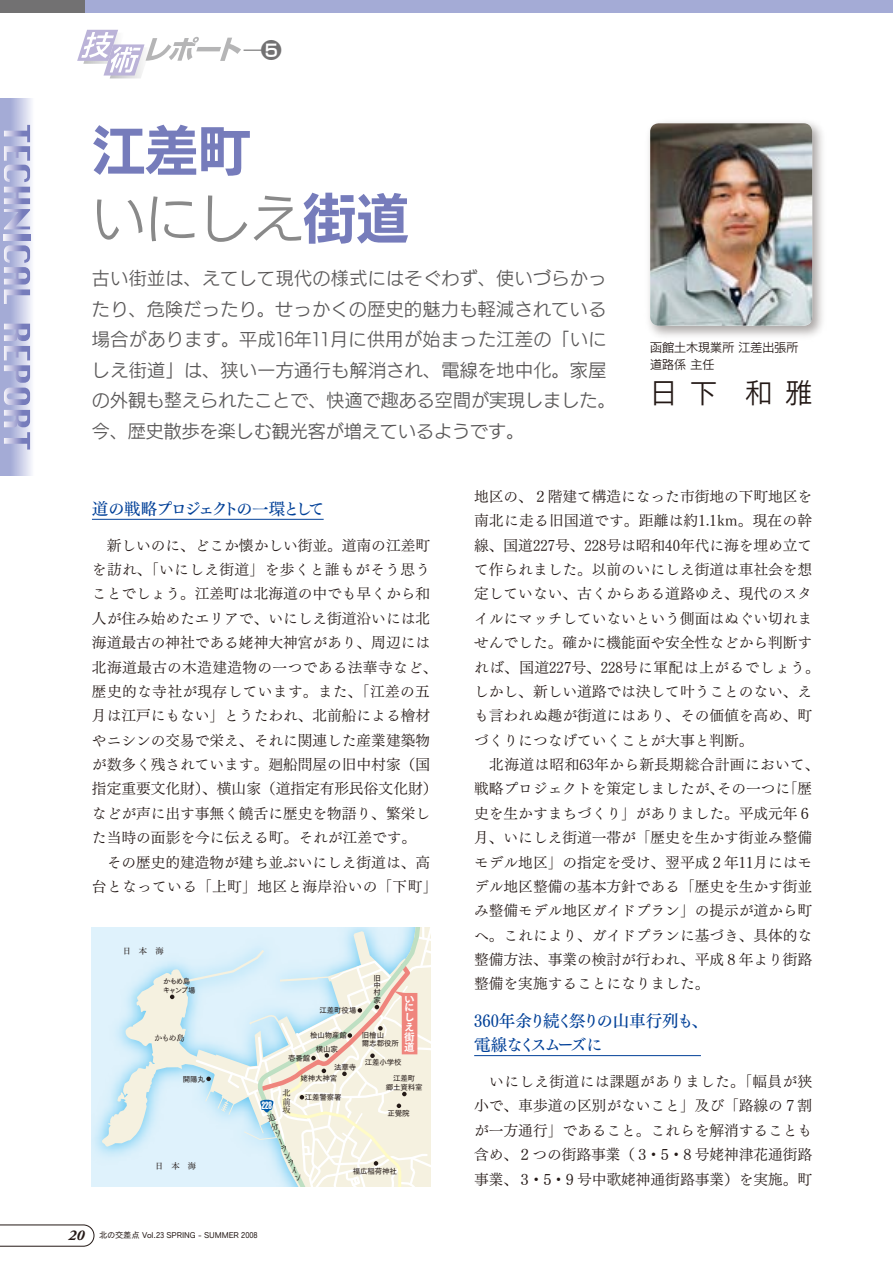
<style>
.page{position:relative;width:893px;height:1263px;background:#fff}
.page>*{position:absolute;margin:0;border:0;box-sizing:border-box;transform-origin:0 0}
.t1{font:54px "New Rodin Pro M";color:#898989}
.t2{font:54px "New Rodin Pro B";color:#767cbb}
.t3{font:27px "New Rodin Pro M";color:#231815}
.t4{font:21px "New Rodin Pro DB";color:#727172}
.t5{font:18px/30.5px "New Rodin Pro M";letter-spacing:.025em;color:#595757}
.t6{font:16.5px/24.6px "Tsuku Min Pro D";letter-spacing:-.15em;color:#004098}
.t7{font:16.5px "Tsuku Min Pro D";letter-spacing:-.12em;color:#004098}
.t8{font:14.7px/24.3px "Tsuku Min Pro R";color:#231815;text-align:center}
.t9{font:12px/16.5px "New Rodin Pro M";color:#231815}
.t10{font:10.5px/9.6px "Tsuku Go Pro E";color:#fff;text-align:justify}
.t11{font:10.5px "Helvetica Compressed";color:#fff;scale:.71 1}
.t12{font:8.25px "Cezanne Pro M";letter-spacing:-.01em;color:#231815}
.t13{font:8.25px/7.8px "Tsuku Min Pro M";color:#231916;text-align:justify}
.t14{font:7.5px/7.4px "Tsuku Go Pro D";letter-spacing:-.02em;color:#231916}
.t15{font:7.5px/8.2px "Tsuku Go Pro D";letter-spacing:-.17em;color:#231916}
.s1{font-family:"New Rodin Pro B";color:#767cbb}
.s2{font-family:"Adobe Garamond Pro";font-weight:700;font-style:italic;font-size:15px}
</style>
<div class="page">
<div style="left:0;top:0;width:85px;height:13px;background:#727172"></div>
<div style="left:85px;top:0;width:808px;height:13px;background:#a4abd6"></div>
<div style="left:0;top:99px;width:34px;height:376px;background:linear-gradient(to right,#9099cd,#eeeff8)"></div>
<svg style="left:4px;top:125px;width:26px;height:104px"></svg>
<svg style="left:4px;top:235px;width:26px;height:5px"></svg>
<svg style="left:4px;top:245px;width:26px;height:59px"></svg>
<svg style="left:4px;top:324px;width:26px;height:125px"></svg>
<svg style="left:77px;top:30px;width:185px;height:48px"></svg>
<hr style="left:92px;top:519px;width:232px;height:1px;background:#004098">
<hr style="left:474px;top:1055px;width:227px;height:1px;background:#004098">
<svg style="left:102px;top:928px;width:93px;height:258px;fill:#dff1fb"></svg>
<svg style="left:170px;top:995px;width:4px;height:4px"></svg>
<svg style="left:195px;top:928px;width:235px;height:258px"></svg>
<div style="left:644px;top:117px;width:183px;height:224px;background:#231815;opacity:.4"></div>
<img style="left:650px;top:123px;width:162px;height:203px">
<svg style="left:0;top:1224px;width:94px;height:23px"></svg>
<h3 class="t4" style="left:261px;top:32px;width:22px">❺</h3>
<h1 class="t2" style="left:92px;top:104px;width:161px">江差町</h1>
<h1 class="t1" style="left:92px;top:173px;width:319px">いにしえ<span class="s1">街道</span></h1>
<p class="t5" style="left:92px;top:262px;width:525px">古い街並は、えてして現代の様式にはそぐわず、使いづらかったり、危険だったり。せっかくの歴史的魅力も軽減されている場合があります。平成16年11月に供用が始まった江差の「いにしえ街道」は、狭い一方通行も解消され、電線を地中化。家屋の外観も整えられたことで、快適で趣ある空間が実現しました。今、歴史散歩を楽しむ観光客が増えているようです。</p>
<p class="t9" style="left:650px;top:338px;width:150px">函館土木現業所 江差出張所道路係 主任</p>
<h2 class="t3" style="left:650px;top:370px;width:163px">日下 和雅</h2>
<p class="t7" style="left:92px;top:494px;width:234px">道の戦略プロジェクトの一環として</p>
<p class="t8" style="left:92px;top:531px;width:347px">　新しいのに、どこか懐かしい街並。道南の江差町を訪れ、「いにしえ街道」を歩くと誰もがそう思うことでしょう。江差町は北海道の中でも早くから和人が住み始めたエリアで、いにしえ街道沿いには北海道最古の神社である姥神大神宮があり、周辺には北海道最古の木造建造物の一つである法華寺など、歴史的な寺社が現存しています。また、「江差の五月は江戸にもない」とうたわれ、北前船による檜材やニシンの交易で栄え、それに関連した産業建築物が数多く残されています。廻船問屋の旧中村家（国指定重要文化財）、横山家（道指定有形民俗文化財）などが声に出す事無く饒舌に歴史を物語り、繁栄した当時の面影を今に伝える町。それが江差です。　その歴史的建造物が建ち並ぶいにしえ街道は、高<br>台となっている「上町」地区と海岸沿いの「下町」</p>
<p class="t13" style="left:123px;top:946px;width:42px">日　本　海</p>
<p class="t15" style="left:163px;top:977px;width:35px">かもめ島キャンプ場</p>
<p class="t13" style="left:154px;top:1033px;width:32px">かもめ島</p>
<p class="t14" style="left:183px;top:1075px;width:24px">開陽丸</p>
<p class="t13" style="left:155px;top:1161px;width:42px">日　本　海</p>
<p class="t14" style="left:373px;top:973px;width:9px;text-align:justify">旧中村家</p>
<p class="t10" style="left:404px;top:992px;width:12px">いにしえ街道</p>
<p class="t14" style="left:320px;top:1006px;width:38px">江差町役場</p>
<p class="t14" style="left:310px;top:1027px;width:38px;line-height:13.8px;text-align:center">桧山物産館横山家</p>
<p class="t14" style="left:362px;top:1030px;width:38px;line-height:8.2px">旧檜山<br>爾志郡役所</p>
<p class="t14" style="left:288px;top:1053px;width:24px">壱番館</p>
<p class="t14" style="left:334px;top:1063px;width:24px">法華寺</p>
<p class="t14" style="left:393px;top:1053px;width:24px;line-height:16.2px;text-indent:-28px">江差小学校<br>江差町</p>
<p class="t14" style="left:386px;top:1082px;width:38px">郷土資料室</p>
<p class="t14" style="left:387px;top:1108px;width:24px">正覺院</p>
<p class="t14" style="left:300px;top:1073px;width:38px">姥神大神宮</p>
<p class="t13" style="left:282px;top:1088px;width:10px;line-height:8.2px">北前坂</p>
<p class="t14" style="left:305px;top:1093px;width:38px">江差警察署</p>
<p class="t11" style="left:262px;top:1099px;width:16px">228</p>
<p class="t13" style="left:266px;top:1115px;width:10px;line-height:8.4px;rotate:-22deg">追分ソー</p>
<p class="t13" style="left:278px;top:1146px;width:10px;rotate:-26deg">ランライン</p>
<p class="t14" style="left:353px;top:1166px;width:46px">福広稲荷神社</p>
<p class="t12" style="left:69px;top:1230px;width:190px"><span class="s2">20</span> 北の交差点 Vol.23 SPRING - SUMMER 2008</p>
<p class="t8" style="left:474px;top:482px;width:347px;text-align:left">地区の、２階建て構造になった市街地の下町地区を南北に走る旧国道です。距離は約1.1km。現在の幹線、国道227号、228号は昭和40年代に海を埋め立てて作られました。以前のいにしえ街道は車社会を想定していない、古くからある道路ゆえ、現代のスタイルにマッチしていないという側面はぬぐい切れませんでした。確かに機能面や安全性などから判断すれば、国道227号、228号に軍配は上がるでしょう。しかし、新しい道路では決して叶うことのない、えも言われぬ趣が街道にはあり、その価値を高め、町づくりにつなげていくことが大事と判断。<br>　北海道は昭和63年から新長期総合計画において、戦略プロジェクトを策定しましたが、その一つに「歴史を生かすまちづくり」がありました。平成元年６月、いにしえ街道一帯が「歴史を生かす街並み整備モデル地区」の指定を受け、翌平成２年11月にはモデル地区整備の基本方針である「歴史を生かす街並み整備モデル地区ガイドプラン」の提示が道から町へ。これにより、ガイドプランに基づき、具体的な整備方法、事業の検討が行われ、平成８年より街路整備を実施することになりました。</p>
<p class="t6" style="left:474px;top:1006px;width:235px">360年余り続く祭りの山車行列も、電線なくスムーズに</p>
<p class="t8" style="left:474px;top:1067px;width:340px;text-align:justify">　いにしえ街道には課題がありました。「幅員が狭小で、車歩道の区別がないこと」及び「路線の７割が一方通行」であること。これらを解消することも含め、２つの街路事業（３•５•８号姥神津花通街路事業、３•５•９号中歌姥神通街路事業）を実施。町</p>
</div>
